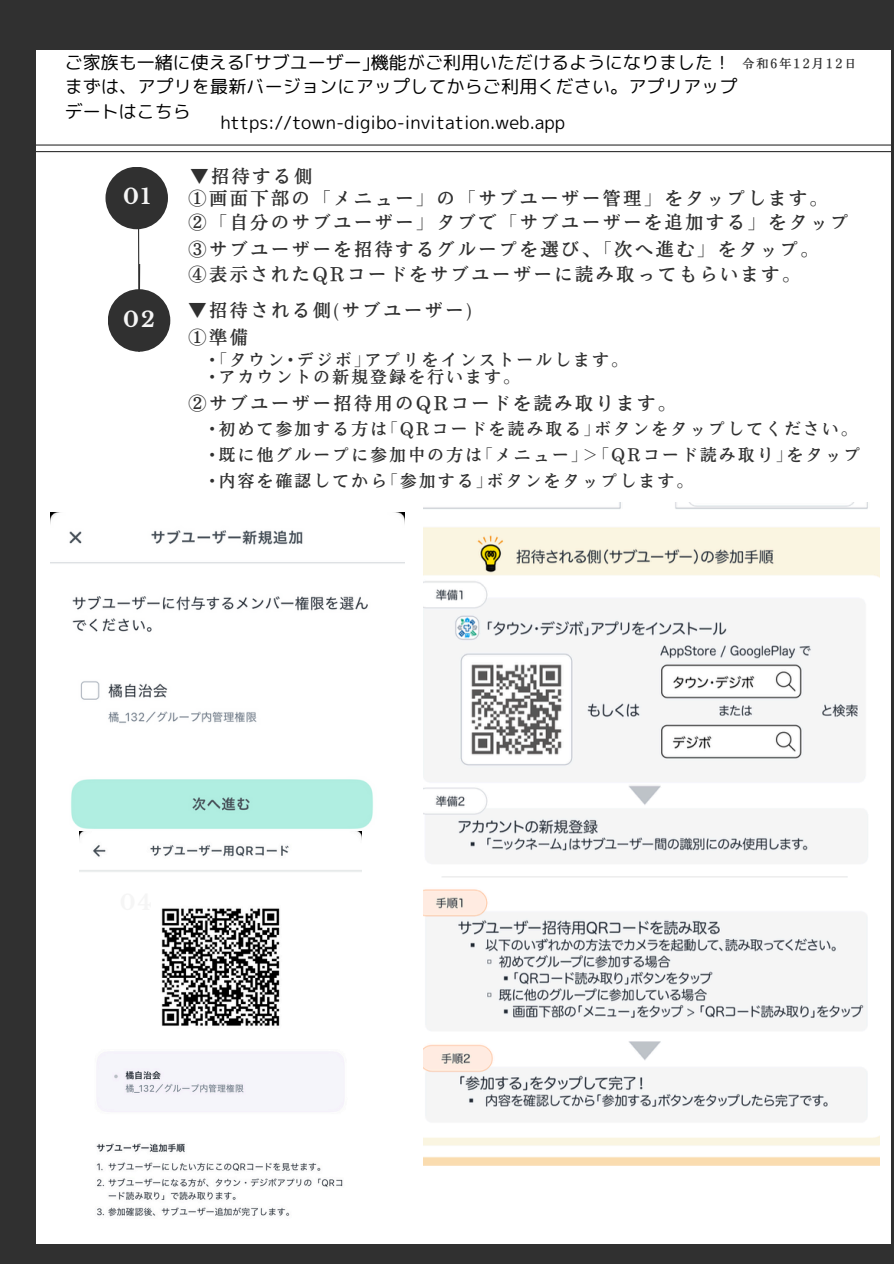
<style>
.page{position:relative;width:894px;height:1264px;background:#fff}
.page>*{position:absolute;margin:0;border:0;box-sizing:border-box;transform-origin:0 0}
.t1{font:700 21px "Libre Baskerville";color:#f5f5f5}
.t2{font:18px "Nud Motoya Mincho Std W5";letter-spacing:.15em;color:#303030}
.t3{font:18px/24.8px "rounded mplus 1 p regular";color:#000}
.t4{font:16.5px "Nud Motoya Mincho Std W5";letter-spacing:.15em;color:#303030}
.t5{font:12px "Nud Motoya Mincho Std W5";letter-spacing:.15em;color:#303030}
</style>
<div class="page">
<div style="left:0;top:1243px;width:893px;height:20px;background:#303030"></div>
<div style="left:0;top:0;width:30px;height:1263px;background:#303030"></div>
<hr style="left:890px;top:0;width:3px;height:1263px;background:#303030">
<svg style="left:137px;top:229px;width:4px;height:60px"></svg>
<hr style="left:1px;top:151px;width:892px;height:1px;background:#303030">
<hr style="left:1px;top:144px;width:892px;height:2px;background:#303030">
<div style="left:105px;top:167px;width:63px;height:62px;background:#303030;border-radius:50%"></div>
<div style="left:108px;top:289px;width:62px;height:63px;background:#303030;border-radius:50%"></div>
<div style="left:4px;top:0;width:889px;height:5px;background:#303030"></div>
<div style="left:6px;top:1px;width:887px;height:30px;background:#303030"></div>
<div style="left:6px;top:1px;width:30px;height:1262px;background:#303030"></div>
<div style="left:24px;top:19px;width:869px;height:30px;background:#303030"></div>
<img style="left:51px;top:512px;width:353px;height:211px">
<img style="left:71px;top:779px;width:302px;height:93px">
<img style="left:79px;top:831px;width:282px;height:386px">
<img style="left:423px;top:502px;width:456px;height:663px">
<h3 class="t3" style="left:65px;top:49px;width:674px">ご家族も一緒に使える｢サブユーザー｣機能がご利用いただけるようになりました！まずは、アプリを最新バージョンにアップしてからご利用ください。アプリアップデートはこちら</h3>
<h2 class="t3" style="left:220px;top:109px;width:346px">https://town-digibo-invitation.web.app</h2>
<h4 class="t5" style="left:742px;top:58px;width:110px">令和6年12月 12日</h4>
<h1 class="t1" style="left:123px;top:184px;width:29px">01</h1>
<p class="t1" style="left:123px;top:306px;width:33px">02</p>
<p class="t2" style="left:190px;top:167px;width:123px">▼招待する側</p>
<h3 class="t2" style="left:188px;top:189px;width:641px">①画面下部の「メニュー」の「サブユーザー管理」をタップします。</h3>
<p class="t2" style="left:188px;top:213px;width:661px">②「自分のサブユーザー」タブで「サブユーザーを追加する」をタップ</p>
<h3 class="t2" style="left:188px;top:240px;width:632px">③サブユーザーを招待するグループを選び、「次へ進む」をタップ。</h3>
<h3 class="t2" style="left:188px;top:265px;width:613px">④表示されたQRコードをサブユーザーに読み取ってもらいます。</h3>
<p class="t2" style="left:188px;top:301px;width:285px">▼招待される側(サブユーザー)</p>
<p class="t2" style="left:188px;top:328px;width:61px">①準備</p>
<h3 class="t4" style="left:208px;top:351px;width:421px">･｢タウン･デジボ｣アプリをインストールします。</h3>
<p class="t4" style="left:208px;top:369px;width:313px">･アカウントの新規登録を行います。</p>
<h3 class="t2" style="left:188px;top:394px;width:489px">②サブユーザー招待用のQRコードを読み取ります。</h3>
<h3 class="t4" style="left:208px;top:420px;width:651px">･初めて参加する方は｢QRコードを読み取る｣ボタンをタップしてください。</h3>
<h2 class="t4" style="left:208px;top:446px;width:653px">･既に他グループに参加中の方は｢メニュー｣＞｢QRコード読み取り｣をタップ</h2>
<p class="t4" style="left:208px;top:472px;width:486px">･内容を確認してから｢参加する｣ボタンをタップします。</p>
</div>
